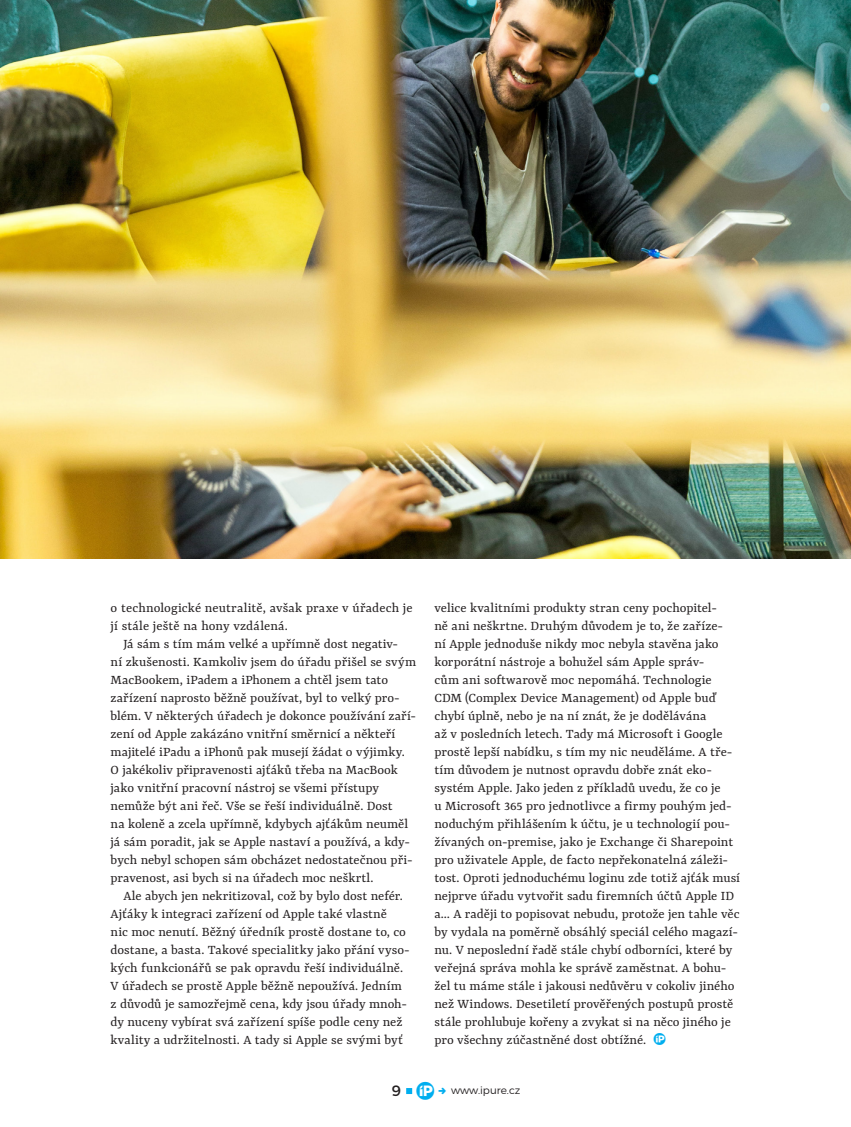
<style>
.page{position:relative;width:851px;height:1127px;background:#fff}
.page>*{position:absolute;margin:0;border:0;box-sizing:border-box;transform-origin:0 0}
.t1{font:15px "Montserrat";color:#231f20}
.t2{font:14.4px/18px "Yrsa";color:#231f20}
.t3{font:300 10.5px "Montserrat";color:#231f20}
.s1{font-family:"i Pure";font-size:24px;color:#00aeef}
.s2{font-family:"i Pure";font-size:25.5px;color:#00aeef}
</style>
<div class="page">
<img style="left:0;top:0;width:850px;height:558px">
<svg style="left:406px;top:1088px;width:6px;height:6px"></svg>
<p class="t2" style="left:111px;top:599px;width:303px">o technologické neutralitě, avšak praxe v úřadech je jí stále ještě na hony vzdálená.</p>
<p class="t2" style="left:111px;top:635px;width:307px;text-indent:13px">Já sám s tím mám velké a upřímně dost negativ-<br>ní zkušenosti. Kamkoliv jsem do úřadu přišel se svým MacBookem, iPadem a iPhonem a chtěl jsem tato zařízení naprosto běžně používat, byl to velký pro&shy;blém. V některých úřadech je dokonce používání zaří&shy;zení od Apple zakázáno vnitřní směrnicí a někteří majitelé iPadu a iPhonů pak musejí žádat o výjimky.<br>O jakékoliv připravenosti ajťáků třeba na MacBook jako vnitřní pracovní nástroj se všemi přístupy nemůže být ani řeč. Vše se řeší individuálně. Dost<br>na koleně a zcela upřímně, kdybych ajťákům neuměl já sám poradit, jak se Apple nastaví a používá, a kdy&shy;bych nebyl schopen sám obcházet nedostatečnou při&shy;pravenost, asi bych si na úřadech moc neškrtl.</p>
<p class="t2" style="left:111px;top:887px;width:301px;text-indent:13px">Ale abych jen nekritizoval, což by bylo dost nefér.<br>Ajťáky k integraci zařízení od Apple také vlastně<br>nic moc nenutí. Běžný úředník prostě dostane to, co dostane, a basta. Takové specialitky jako přání vyso&shy;kých funkcionářů se pak opravdu řeší individuálně.<br>V úřadech se prostě Apple běžně nepoužívá. Jedním z důvodů je samozřejmě cena, kdy jsou úřady mnoh&shy;dy nuceny vybírat svá zařízení spíše podle ceny než kvality a udržitelnosti. A tady si Apple se svými byť</p>
<p class="t2" style="left:434px;top:599px;width:307px">velice kvalitními produkty stran ceny pochopitel-<br>ně ani neškrtne. Druhým důvodem je to, že zaříze-<br>ní Apple jednoduše nikdy moc nebyla stavěna jako korporátní nástroje a bohužel sám Apple správ-<br>cům ani softwarově moc nepomáhá. Technologie CDM (Complex Device Management) od Apple buď chybí úplně, nebo je na ní znát, že je dodělávána<br>až v posledních letech. Tady má Microsoft i Google prostě lepší nabídku, s tím my nic neuděláme. A tře&shy;tím důvodem je nutnost opravdu dobře znát eko&shy;systém Apple. Jako jeden z příkladů uvedu, že co je<br>u Microsoft 365 pro jednotlivce a firmy pouhým jed&shy;noduchým přihlášením k účtu, je u technologií pou&shy;žívaných on‑premise, jako je Exchange či Sharepoint pro uživatele Apple, de facto nepřekonatelná záleži&shy;tost. Oproti jednoduchému loginu zde totiž ajťák musí nejprve úřadu vytvořit sadu firemních účtů Apple ID a… A raději to popisovat nebudu, protože jen tahle věc by vydala na poměrně obsáhlý speciál celého magazí&shy;nu. V neposlední řadě stále chybí odborníci, které by veřejná správa mohla ke správě zaměstnat. A bohu&shy;žel tu máme stále i jakousi nedůvěru v cokoliv jiného než Windows. Desetiletí prověřených postupů prostě stále prohlubuje kořeny a zvykat si na něco jiného je pro všechny zúčastněné dost obtížné. <span class="s1">D</span></p>
<p class="t1" style="left:392px;top:1079px;width:43px">9 <span class="s2">C</span></p>
<p class="t3" style="left:451px;top:1082px;width:71px">www.ipure.cz</p>
</div>
